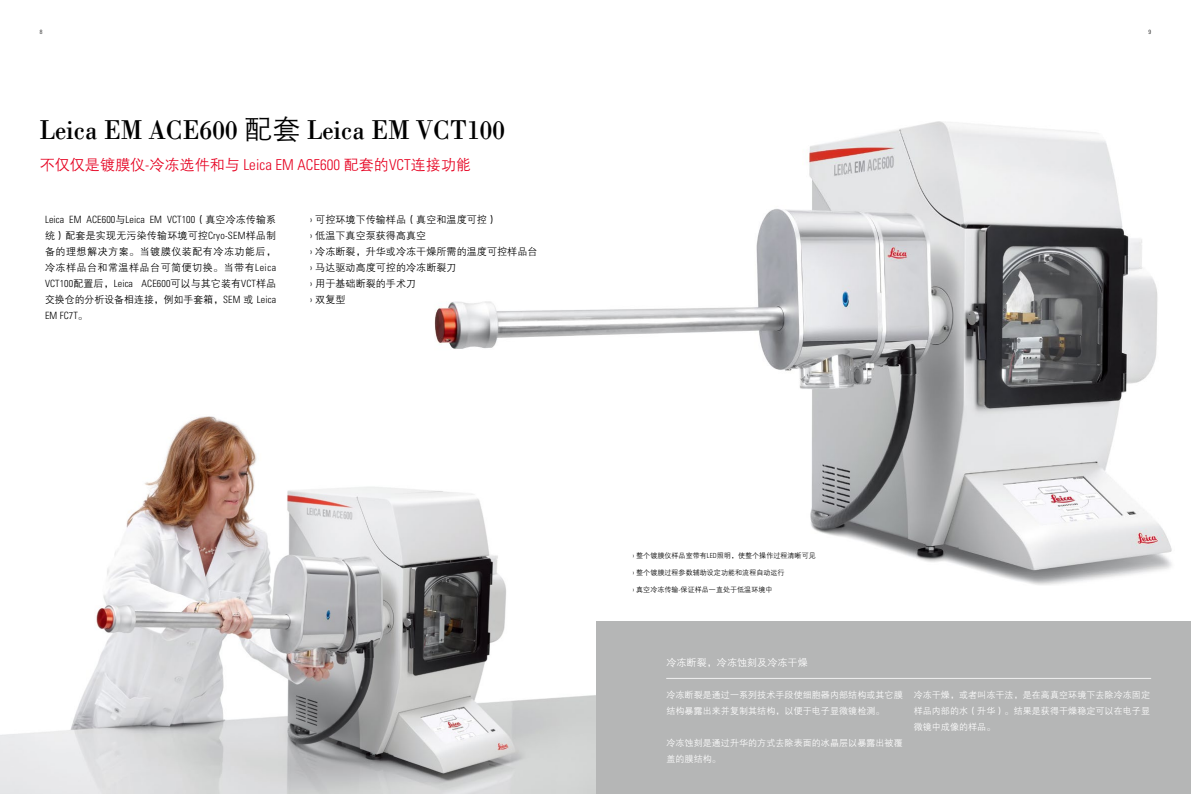
<style>
.page{position:relative;width:1191px;height:794px;background:#fff}
.page>*{position:absolute;margin:0;border:0;box-sizing:border-box;transform-origin:0 0}
.t1{font:28px "Leicana";letter-spacing:.005em;color:#000}
.t2{font:15px "FZZDXJW GB1 0";letter-spacing:.005em;color:#e60020}
.t3{font:10px/16px "FZZDXJW GB1 0";letter-spacing:.01em;color:#000;text-align:justify}
.t4{font:300 condensed 10px "Univers LT Std";letter-spacing:.01em;color:#000}
.t5{font:10px "FZZDXJW GB1 0";letter-spacing:.01em;color:#fff}
.t6{font:9px/16px "FZZDXJW GB1 0";letter-spacing:.01em;color:#fff}
.t7{font:7px "FZZDXJW GB1 0";letter-spacing:.01em;color:#000}
.t8{font:300 condensed 6px "Univers LT Std";color:#000}
.s1{font-family:"FZZDXJW GB1 0"}
.s2{font-family:"Univers LT Std";font-weight:300;font-stretch:condensed}
.s3{font-family:"FZZDXJW GB1 0";font-weight:400;font-stretch:normal}
</style>
<div class="page">
<div style="left:595px;top:621px;width:596px;height:173px;background:#b5b6b6"></div>
<img style="left:434px;top:121px;width:738px;height:464px">
<img style="left:0;top:414px;width:595px;height:380px">
<hr style="left:666px;top:678px;width:485px;height:1px;background:#fff">
<p class="t8" style="left:40px;top:28px;width:4px">8</p>
<p class="t8" style="left:1148px;top:28px;width:4px">9</p>
<h1 class="t1" style="left:40px;top:113px;width:467px">Leica EM ACE600 <span class="s1">配套</span> Leica EM VCT100</h1>
<h2 class="t2" style="left:40px;top:156px;width:433px">不仅仅是镀膜仪<span class="s2">-</span>冷冻选件和与 <span class="s2">Leica EM ACE600</span> 配套的<span class="s2">VCT</span>连接功能</h2>
<p class="t4" style="left:45px;top:214px;width:233px">Leica EM ACE600<span class="s3">与</span>Leica EM VCT100<span class="s3">（真空冷冻传输系</span></p>
<p class="t3" style="left:45px;top:228px;width:233px">统）配套是实现无污染传输环境可控<span class="s2">Cryo-SEM</span>样品制备的理想解决方案。当镀膜仪装配有冷冻功能后，冷冻样品台和常温样品台可简便切换。当带有<span class="s2">Leica</span></p>
<p class="t4" style="left:45px;top:278px;width:233px">VCT100<span class="s3">配置后，</span>Leica ACE600<span class="s3">可以与其它装有</span>VCT<span class="s3">样品</span></p>
<p class="t3" style="left:45px;top:292px;width:233px">交换仓的分析设备相连接，例如手套箱，<span class="s2">SEM</span> 或 <span class="s2">Leica</span></p>
<p class="t4" style="left:45px;top:310px;width:44px">EM FC7T<span class="s3">。</span></p>
<p class="t3" style="left:310px;top:212px;width:229px;text-align:left"><span class="s2">›</span> 可控环境下传输样品（真空和温度可控）<br><span class="s2">›</span> 低温下真空泵获得高真空<br><span class="s2">›</span> 冷冻断裂，升华或冷冻干燥所需的温度可控样品台<span class="s2">›</span> 马达驱动高度可控的冷冻断裂刀<br><span class="s2">›</span> 用于基础断裂的手术刀<br><span class="s2">›</span> 双复型</p>
<p class="t7" style="left:633px;top:552px;width:184px"><span class="s2">›</span> 整个镀膜仪样品室带有<span class="s2">LED</span>照明，使整个操作过程清晰可见</p>
<p class="t7" style="left:633px;top:569px;width:153px"><span class="s2">›</span> 整个镀膜过程参数辅助设定功能和流程自动运行</p>
<p class="t7" style="left:633px;top:586px;width:141px"><span class="s2">›</span> 真空冷冻传输<span class="s2">-</span>保证样品一直处于低温环境中</p>
<p class="t5" style="left:666px;top:656px;width:143px">冷冻断裂，冷冻蚀刻及冷冻干燥</p>
<p class="t6" style="left:666px;top:686px;width:238px">冷冻断裂是通过一系列技术手段使细胞器内部结构或其它膜结构暴露出来并复制其结构，以便于电子显微镜检测。</p>
<p class="t6" style="left:666px;top:734px;width:238px">冷冻蚀刻是通过升华的方式去除表面的冰晶层以暴露出被覆盖的膜结构。</p>
<p class="t6" style="left:913px;top:686px;width:238px;text-align:justify">冷冻干燥，或者叫冻干法，是在高真空环境下去除冷冻固定样品内部的水（升华）。结果是获得干燥稳定可以在电子显微镜中成像的样品。</p>
</div>
